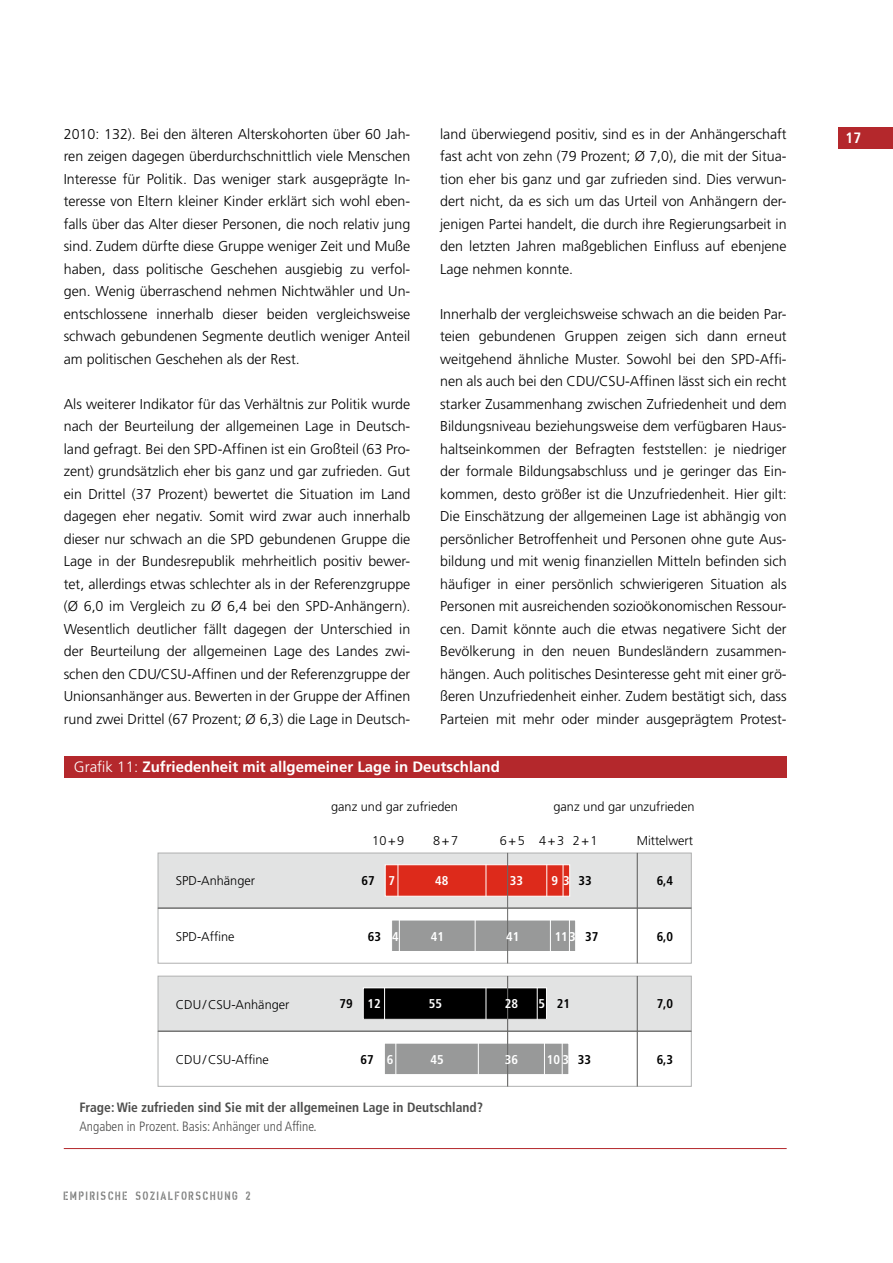
<style>
.page{position:relative;width:893px;height:1263px;background:#fff}
.page>*{position:absolute;margin:0;border:0;box-sizing:border-box;transform-origin:0 0}
.t1{font:700 15px "Frutiger";color:#fff}
.t2{font:700 condensed 15px "Frutiger";color:#fff}
.t3{font:300 14.25px/22.5px "Frutiger";color:#000;text-align:justify}
.t4{font:700 condensed 13.5px "Frutiger";color:#4e4e4d}
.t5{font:300 condensed 13.5px "Frutiger";color:#4e4e4d}
.t6{font:300 12.75px "Frutiger";color:#000}
.t7{font:700 condensed 12.75px "Frutiger";color:#000}
.t8{font:700 condensed 12.75px "Frutiger";color:#fff}
.t9{font:12px "XXIISTRAIGHT ARMY";letter-spacing:.12em;color:#818281}
.s1{font-weight:300}
.s2{color:#fff}
</style>
<div class="page">
<div style="left:838px;top:128px;width:55px;height:21px;background:#b4282c"></div>
<hr style="left:64px;top:1148px;width:723px;height:1px;background:#b4282c">
<div style="left:64px;top:756px;width:723px;height:21px;background:#b4282c"></div>
<div style="left:158px;top:853px;width:533px;height:55px;background:#e2e3e3;border:1px solid #afb0b0"></div>
<div style="left:158px;top:976px;width:533px;height:55px;background:#e2e3e3;border:1px solid #afb0b0"></div>
<div style="left:158px;top:908px;width:533px;height:55px;background:#fff;border:1px solid #afb0b0"></div>
<hr style="left:158px;top:907px;width:533px;height:2px;background:#686867">
<hr style="left:158px;top:1031px;width:533px;height:1px;background:#686867">
<hr style="left:637px;top:853px;width:1px;height:110px;background:#686867">
<hr style="left:637px;top:976px;width:1px;height:110px;background:#686867">
<div style="left:385px;top:864px;width:185px;height:32px;background:#dd2a1b;border:1px solid #fff"></div>
<hr style="left:398px;top:864px;width:1px;height:32px;background:#fff">
<hr style="left:486px;top:864px;width:1px;height:32px;background:#fff">
<hr style="left:546px;top:864px;width:1px;height:32px;background:#fff">
<hr style="left:563px;top:864px;width:1px;height:32px;background:#fff">
<div style="left:391px;top:920px;width:185px;height:32px;background:#989999;border:1px solid #fff"></div>
<hr style="left:399px;top:920px;width:1px;height:32px;background:#fff">
<hr style="left:475px;top:920px;width:1px;height:32px;background:#fff">
<hr style="left:550px;top:920px;width:1px;height:32px;background:#fff">
<hr style="left:569px;top:920px;width:1px;height:32px;background:#fff">
<div style="left:384px;top:1043px;width:185px;height:32px;background:#989999;border:1px solid #fff"></div>
<hr style="left:395px;top:1043px;width:1px;height:32px;background:#fff">
<hr style="left:478px;top:1043px;width:1px;height:32px;background:#fff">
<hr style="left:544px;top:1043px;width:1px;height:32px;background:#fff">
<hr style="left:562px;top:1043px;width:1px;height:32px;background:#fff">
<div style="left:363px;top:988px;width:183px;height:31px;background:#000"></div>
<div style="left:363px;top:987px;width:184px;height:33px;border:1px solid #fff"></div>
<hr style="left:384px;top:987px;width:1px;height:33px;background:#fff">
<hr style="left:486px;top:987px;width:1px;height:33px;background:#fff">
<hr style="left:537px;top:987px;width:1px;height:33px;background:#fff">
<hr style="left:507px;top:976px;width:1px;height:110px;background:#686867">
<hr style="left:507px;top:853px;width:1px;height:110px;background:#686867">
<p class="t3" style="left:440px;top:123px;width:348px">land überwiegend positiv, sind es in der Anhängerschaft fast acht von zehn (79 Prozent; Ø 7,0), die mit der Situa&shy;tion eher bis ganz und gar zufrieden sind. Dies verwun&shy;dert nicht, da es sich um das Urteil von Anhängern der&shy;jenigen Partei handelt, die durch ihre Regierungsarbeit in den letzten Jahren maßgeblichen Einfluss auf ebenjene Lage nehmen konnte.</p>
<p class="t3" style="left:440px;top:303px;width:348px">Innerhalb der vergleichsweise schwach an die beiden Par&shy;teien gebundenen Gruppen zeigen sich dann erneut weitgehend ähnliche Muster. Sowohl bei den SPD-Affi&shy;nen als auch bei den CDU/CSU-Affinen lässt sich ein recht starker Zusammenhang zwischen Zufriedenheit und dem Bildungsniveau beziehungsweise dem verfügbaren Haus&shy;haltseinkommen der Befragten feststellen: je niedriger der formale Bildungsabschluss und je geringer das Ein&shy;kommen, desto größer ist die Unzufriedenheit. Hier gilt:<br>Die Einschätzung der allgemeinen Lage ist abhängig von persönlicher Betroffenheit und Personen ohne gute Aus&shy;bildung und mit wenig finanziellen Mitteln befinden sich häufiger in einer persönlich schwierigeren Situation als Personen mit ausreichenden sozioökonomischen Ressour&shy;cen. Damit könnte auch die etwas negativere Sicht der Bevölkerung in den neuen Bundesländern zusammen&shy;hängen. Auch politisches Desinteresse geht mit einer grö&shy;ßeren Unzufriedenheit einher. Zudem bestätigt sich, dass Parteien mit mehr oder minder ausgeprägtem Protest-</p>
<p class="t1" style="left:74px;top:758px;width:427px"><span class="s1">Grafik 11:</span> Zufriedenheit mit allgemeiner Lage in Deutschland</p>
<p class="t3" style="left:64px;top:123px;width:348px">2010: 132). Bei den älteren Alterskohorten über 60 Jah&shy;ren zeigen dagegen überdurchschnittlich viele Menschen Interesse für Politik. Das weniger stark ausgeprägte In&shy;teresse von Eltern kleiner Kinder erklärt sich wohl eben&shy;falls über das Alter dieser Personen, die noch relativ jung sind. Zudem dürfte diese Gruppe weniger Zeit und Muße haben, dass politische Geschehen ausgiebig zu verfol&shy;gen. Wenig überraschend nehmen Nichtwähler und Un&shy;entschlossene innerhalb dieser beiden vergleichsweise schwach gebundenen Segmente deutlich weniger Anteil am politischen Geschehen als der Rest.</p>
<p class="t3" style="left:64px;top:393px;width:348px">Als weiterer Indikator für das Verhältnis zur Politik wurde nach der Beurteilung der allgemeinen Lage in Deutsch&shy;land gefragt. Bei den SPD-Affinen ist ein Großteil (63 Pro&shy;zent) grundsätzlich eher bis ganz und gar zufrieden. Gut ein Drittel (37 Prozent) bewertet die Situation im Land dagegen eher negativ. Somit wird zwar auch innerhalb dieser nur schwach an die SPD gebundenen Gruppe die Lage in der Bundesrepublik mehrheitlich positiv bewer&shy;tet, allerdings etwas schlechter als in der Referenzgruppe (Ø 6,0 im Vergleich zu Ø 6,4 bei den SPD-Anhängern).<br>Wesentlich deutlicher fällt dagegen der Unterschied in der Beurteilung der allgemeinen Lage des Landes zwi&shy;schen den CDU/CSU-Affinen und der Referenzgruppe der Unionsanhänger aus. Bewerten in der Gruppe der Affinen rund zwei Drittel (67 Prozent; Ø 6,3) die Lage in Deutsch-</p>
<p class="t6" style="left:331px;top:799px;width:128px">ganz und gar zufrieden</p>
<p class="t6" style="left:553px;top:799px;width:143px">ganz und gar unzufrieden</p>
<p class="t6" style="left:372px;top:833px;width:34px">10+9</p>
<p class="t6" style="left:433px;top:833px;width:27px">8+7</p>
<p class="t6" style="left:500px;top:833px;width:99px">6+5 4+3 2+1</p>
<p class="t6" style="left:637px;top:833px;width:58px">Mittelwert</p>
<p class="t6" style="left:176px;top:874px;width:81px">SPD-Anhänger</p>
<p class="t7" style="left:361px;top:873px;width:35px">67 <span class="s2">7</span></p>
<p class="t8" style="left:435px;top:873px;width:15px">48</p>
<p class="t8" style="left:510px;top:873px;width:15px">33</p>
<p class="t8" style="left:552px;top:873px;width:20px">9 3</p>
<p class="t7" style="left:579px;top:873px;width:15px">33</p>
<p class="t7" style="left:657px;top:873px;width:18px">6,4</p>
<p class="t6" style="left:176px;top:929px;width:60px">SPD-Affine</p>
<p class="t7" style="left:368px;top:928px;width:33px">63 <span class="s2">4</span></p>
<p class="t8" style="left:431px;top:928px;width:15px">41</p>
<p class="t8" style="left:555px;top:928px;width:23px">113</p>
<p class="t7" style="left:585px;top:928px;width:15px">37</p>
<p class="t8" style="left:506px;top:928px;width:15px">41</p>
<p class="t7" style="left:657px;top:928px;width:18px">6,0</p>
<p class="t6" style="left:176px;top:997px;width:115px">CDU/CSU-Anhänger</p>
<p class="t7" style="left:340px;top:996px;width:43px">79 <span class="s2">12</span></p>
<p class="t8" style="left:429px;top:996px;width:15px">55</p>
<p class="t7" style="left:538px;top:996px;width:33px"><span class="s2">5</span> 21</p>
<p class="t8" style="left:505px;top:996px;width:15px">28</p>
<p class="t7" style="left:657px;top:996px;width:18px">7,0</p>
<p class="t6" style="left:176px;top:1052px;width:95px">CDU/CSU-Affine</p>
<p class="t7" style="left:361px;top:1052px;width:34px">67 <span class="s2">6</span></p>
<p class="t8" style="left:430px;top:1052px;width:15px">45</p>
<p class="t8" style="left:547px;top:1052px;width:24px">103</p>
<p class="t7" style="left:578px;top:1052px;width:15px">33</p>
<p class="t8" style="left:505px;top:1052px;width:15px">36</p>
<p class="t7" style="left:657px;top:1052px;width:18px">6,3</p>
<p class="t4" style="left:79px;top:1099px;width:405px">Frage: Wie zufrieden sind Sie mit der allgemeinen Lage in Deutschland?</p>
<p class="t5" style="left:79px;top:1119px;width:239px">Angaben in Prozent. Basis: Anhänger und Affine.</p>
<p class="t9" style="left:64px;top:1188px;width:189px">EMPIRISCHE SOZIALFORSCHUNG 2</p>
<p class="t2" style="left:846px;top:129px;width:17px">17</p>
</div>
